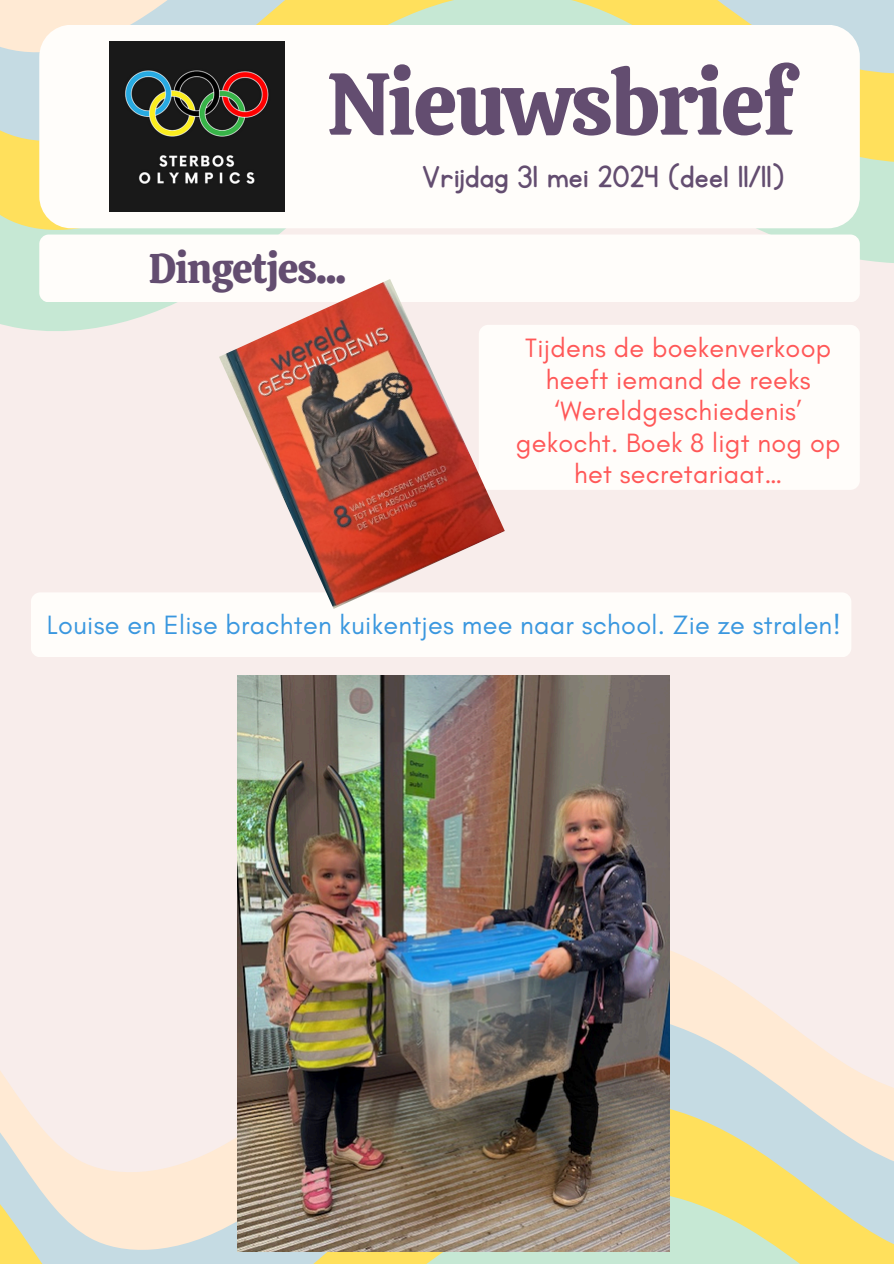
<style>
.page{position:relative;width:894px;height:1264px;background:#fff}
.page>*{position:absolute;margin:0;border:0;box-sizing:border-box;transform-origin:0 0}
.t1{font:87.75px "Calistoga";letter-spacing:-.025em;color:#634d70}
.t2{font:41.25px "Calistoga";letter-spacing:-.025em;color:#634d70}
.t3{font:35.7px "KG Primary Penmanship";letter-spacing:.01em;color:#634d70}
.t4{font:27px/31.5px "Glacial Indifference";letter-spacing:.01em;color:#ff5757;text-align:center}
.t5{font:27px "Glacial Indifference";letter-spacing:.01em;color:#3a97df}
</style>
<div class="page">
<div style="left:0;top:0;width:893px;height:1263px;background:#f8edeb"></div>
<div style="left:478px;top:325px;width:381px;height:165px;background:#fffdfa;border-radius:9px"></div>
<svg style="left:0;top:0;width:893px;height:331px"></svg>
<div style="left:39px;top:25px;width:820px;height:203px;background:#fffdfa;border-radius:32px"></div>
<svg style="left:669px;top:909px;width:69px;height:78px"></svg>
<svg style="left:0;top:987px;width:866px;height:89px"></svg>
<svg style="left:0;top:1076px;width:893px;height:88px"></svg>
<svg style="left:0;top:1164px;width:893px;height:99px;background:#e5e1b4"></svg>
<img style="left:110px;top:41px;width:174px;height:170px">
<div style="left:39px;top:234px;width:820px;height:68px;background:#fffdfa;border-radius:9px"></div>
<div style="left:31px;top:592px;width:820px;height:65px;background:#fffdfa;border-radius:9px"></div>
<img style="left:237px;top:675px;width:432px;height:576px">
<img style="left:219px;top:279px;width:285px;height:330px">
<p class="t1" style="left:326px;top:47px;width:469px">Nieuwsbrief</p>
<p class="t3" style="left:422px;top:160px;width:363px">Vrijdag 31 mei 2024 (deel 11/11)</p>
<p class="t2" style="left:149px;top:241px;width:199px">Dingetjes...</p>
<p class="t4" style="left:516px;top:332px;width:326px">Tijdens de boekenverkoop heeft iemand de reeks ‘Wereldgeschiedenis’ gekocht. Boek 8 ligt nog op het secretariaat…</p>
<p class="t5" style="left:47px;top:608px;width:795px">Louise en Elise brachten kuikentjes mee naar school. Zie ze stralen!</p>
</div>
